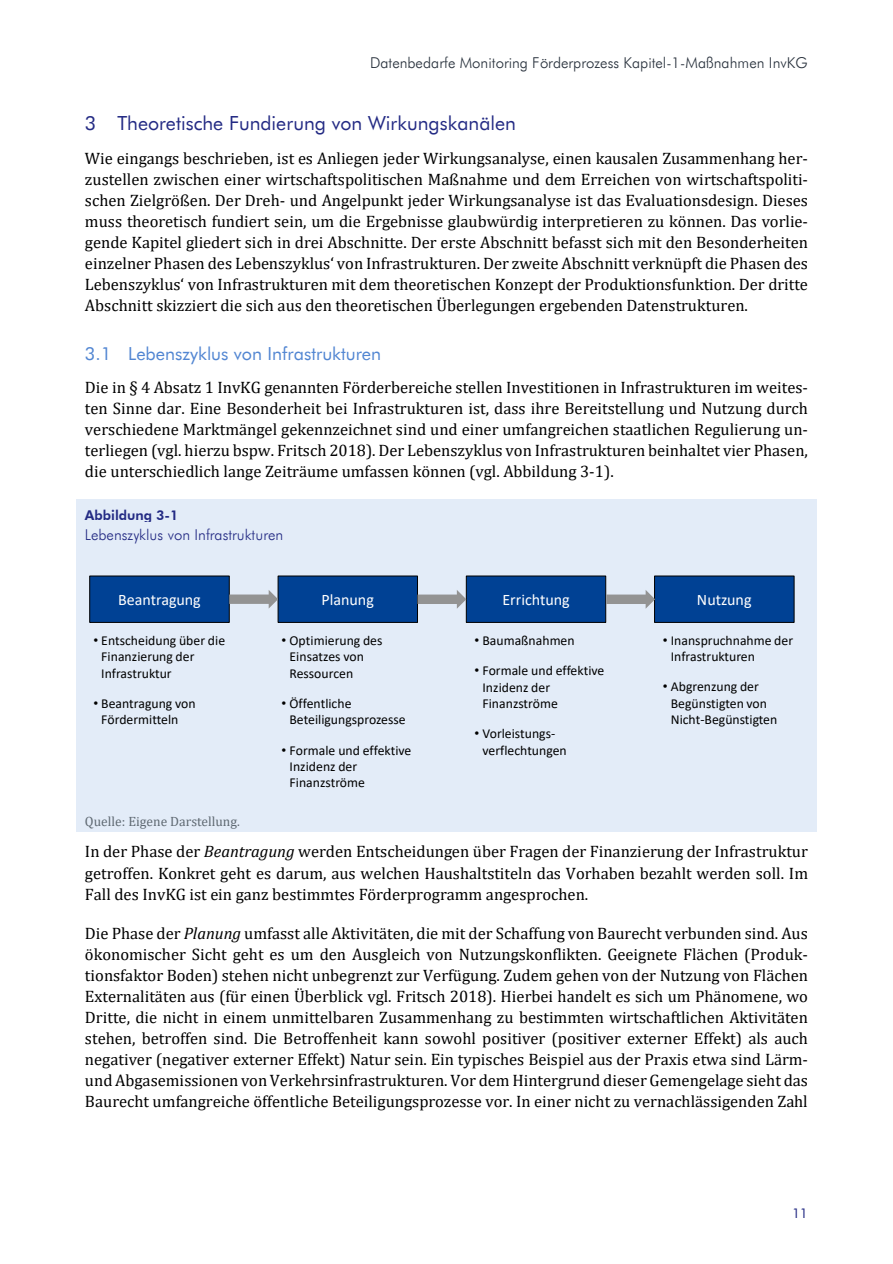
<style>
.page{position:relative;width:893px;height:1264px;background:#fff}
.page>*{position:absolute;margin:0;border:0;box-sizing:border-box;transform-origin:0 0}
.t1{font:19.5px "Futura BT";color:#242b84}
.t2{font:18px "Futura BT";color:#5286d2}
.t3{font:16.5px/21px "Cambria";color:#000;text-align:justify}
.t4{font:16.05px "Calibri";letter-spacing:-.005em;color:#fff}
.t5{font:300 15px "Futura BT";color:#28313c}
.t6{font:300 15px "Futura BT";color:#242b84}
.t7{font:13.65px/16.4px "Calibri";color:#000}
.t8{font:13.5px "Cambria";color:#5f6972}
.t9{font:800 13.5px "Futura BT";letter-spacing:-.005em;color:#242b84}
.t10{font:13.5px "Futura BT";color:#242b84}
.s1{font-family:"Arial"}
.s2{font-style:italic}
</style>
<div class="page">
<div style="left:77px;top:500px;width:739px;height:22px;background:#e3ecf8"></div>
<hr style="left:77px;top:499px;width:739px;height:1px;background:#e3ecf8">
<div style="left:77px;top:522px;width:739px;height:21px;background:#e3ecf8"></div>
<div style="left:77px;top:543px;width:739px;height:16px;background:#e3ecf8"></div>
<div style="left:77px;top:559px;width:739px;height:16px;background:#e3ecf8"></div>
<svg style="left:76px;top:499px;width:1px;height:76px"></svg>
<svg style="left:816px;top:499px;width:1px;height:76px"></svg>
<div style="left:77px;top:575px;width:739px;height:224px;background:#e3ecf8"></div>
<hr style="left:76px;top:575px;width:1px;height:224px;background:#e3ecf8">
<hr style="left:816px;top:575px;width:1px;height:224px;background:#e3ecf8">
<div style="left:77px;top:799px;width:739px;height:14px;background:#e3ecf8"></div>
<div style="left:77px;top:813px;width:739px;height:17px;background:#e3ecf8"></div>
<hr style="left:77px;top:830px;width:739px;height:1px;background:#e3ecf8">
<svg style="left:76px;top:799px;width:1px;height:32px"></svg>
<svg style="left:816px;top:799px;width:1px;height:32px"></svg>
<div style="left:278px;top:575px;width:140px;height:47px;background:#004194"></div>
<div style="left:466px;top:575px;width:140px;height:47px;background:#004194"></div>
<div style="left:654px;top:575px;width:141px;height:47px;background:#004194"></div>
<svg style="left:418px;top:589px;width:48px;height:19px"></svg>
<svg style="left:606px;top:589px;width:49px;height:19px"></svg>
<div style="left:89px;top:575px;width:141px;height:47px;background:#004194"></div>
<svg style="left:229px;top:589px;width:49px;height:19px"></svg>
<p class="t5" style="left:370px;top:53px;width:439px">Datenbedarfe Monitoring Förderprozess Kapitel-1-Maßnahmen InvKG</p>
<h1 class="t1" style="left:85px;top:111px;width:432px">3 Theoretische Fundierung von Wirkungskanälen</h1>
<p class="t3" style="left:85px;top:148px;width:725px">Wie eingangs beschrieben, ist es Anliegen jeder Wirkungsanalyse, einen kausalen Zusammenhang her&shy;zustellen zwischen einer wirtschaftspolitischen Maßnahme und dem Erreichen von wirtschaftspoliti&shy;schen Zielgrößen. Der Dreh- und Angelpunkt jeder Wirkungsanalyse ist das Evaluationsdesign. Dieses muss theoretisch fundiert sein, um die Ergebnisse glaubwürdig interpretieren zu können. Das vorlie&shy;gende Kapitel gliedert sich in drei Abschnitte. Der erste Abschnitt befasst sich mit den Besonderheiten einzelner Phasen des Lebenszyklus‘ von Infrastrukturen. Der zweite Abschnitt verknüpft die Phasen des Lebenszyklus‘ von Infrastrukturen mit dem theoretischen Konzept der Produktionsfunktion. Der dritte Abschnitt skizziert die sich aus den theoretischen Überlegungen ergebenden Datenstrukturen.</p>
<h2 class="t2" style="left:85px;top:342px;width:298px">3.1 Lebenszyklus von Infrastrukturen</h2>
<p class="t3" style="left:85px;top:377px;width:725px">Die in § 4 Absatz 1 InvKG genannten Förderbereiche stellen Investitionen in Infrastrukturen im weites&shy;ten Sinne dar. Eine Besonderheit bei Infrastrukturen ist, dass ihre Bereitstellung und Nutzung durch verschiedene Marktmängel gekennzeichnet sind und einer umfangreichen staatlichen Regulierung un&shy;terliegen (vgl. hierzu bspw. Fritsch 2018). Der Lebenszyklus von Infrastrukturen beinhaltet vier Phasen, die unterschiedlich lange Zeiträume umfassen können (vgl. Abbildung 3-1).</p>
<p class="t9" style="left:85px;top:506px;width:95px">Abbildung 3-1</p>
<p class="t6" style="left:85px;top:525px;width:200px">Lebenszyklus von Infrastrukturen</p>
<p class="t4" style="left:118px;top:588px;width:84px">Beantragung</p>
<p class="t7" style="left:101px;top:632px;width:125px;text-indent:-8px"><span class="s1">•</span> Entscheidung über die<br>Finanzierung der<br>Infrastruktur</p>
<p class="t7" style="left:101px;top:694px;width:96px;text-indent:-8px"><span class="s1">•</span> Beantragung von<br>Fördermitteln</p>
<p class="t4" style="left:322px;top:588px;width:54px">Planung</p>
<p class="t4" style="left:502px;top:588px;width:69px">Errichtung</p>
<p class="t4" style="left:697px;top:588px;width:56px">Nutzung</p>
<p class="t7" style="left:290px;top:632px;width:94px;text-indent:-8px"><span class="s1">•</span> Optimierung des<br>Einsatzes von<br>Ressourcen</p>
<p class="t7" style="left:290px;top:694px;width:118px;text-indent:-8px"><span class="s1">•</span> Öffentliche<br>Beteiligungsprozesse</p>
<p class="t7" style="left:290px;top:741px;width:123px;text-indent:-8px"><span class="s1">•</span> Formale und effektive<br>Inzidenz der<br>Finanzströme</p>
<p class="t7" style="left:671px;top:631px;width:124px;text-indent:-8px"><span class="s1">•</span> Inanspruchnahme der<br>Infrastrukturen</p>
<p class="t7" style="left:671px;top:678px;width:108px;text-indent:-8px"><span class="s1">•</span> Abgrenzung der<br>Begünstigten von<br>Nicht-Begünstigten</p>
<p class="t7" style="left:475px;top:632px;width:102px"><span class="s1">•</span> Baumaßnahmen</p>
<p class="t7" style="left:482px;top:662px;width:123px;text-indent:-8px"><span class="s1">•</span> Formale und effektive<br>Inzidenz der<br>Finanzströme</p>
<p class="t7" style="left:482px;top:725px;width:86px;text-indent:-8px"><span class="s1">•</span> Vorleistungs&shy;verflechtungen</p>
<p class="t8" style="left:85px;top:813px;width:156px">Quelle: Eigene Darstellung.</p>
<p class="t3" style="left:85px;top:841px;width:725px">In der Phase der <span class="s2">Beantragung</span> werden Entscheidungen über Fragen der Finanzierung der Infrastruktur getroffen. Konkret geht es darum, aus welchen Haushaltstiteln das Vorhaben bezahlt werden soll. Im Fall des InvKG ist ein ganz bestimmtes Förderprogramm angesprochen.</p>
<p class="t3" style="left:85px;top:922px;width:725px">Die Phase der <span class="s2">Planung</span> umfasst alle Aktivitäten, die mit der Schaffung von Baurecht verbunden sind. Aus ökonomischer Sicht geht es um den Ausgleich von Nutzungskonflikten. Geeignete Flächen (Produk&shy;tionsfaktor Boden) stehen nicht unbegrenzt zur Verfügung. Zudem gehen von der Nutzung von Flächen Externalitäten aus (für einen Überblick vgl. Fritsch 2018). Hierbei handelt es sich um Phänomene, wo Dritte, die nicht in einem unmittelbaren Zusammenhang zu bestimmten wirtschaftlichen Aktivitäten stehen, betroffen sind. Die Betroffenheit kann sowohl positiver (positiver externer Effekt) als auch negativer (negativer externer Effekt) Natur sein. Ein typisches Beispiel aus der Praxis etwa sind Lärm&shy;und Abgasemissionen von Verkehrsinfrastrukturen. Vor dem Hintergrund dieser Gemengelage sieht das Baurecht umfangreiche öffentliche Beteiligungsprozesse vor. In einer nicht zu vernachlässigenden Zahl</p>
<p class="t10" style="left:792px;top:1204px;width:17px">11</p>
</div>
